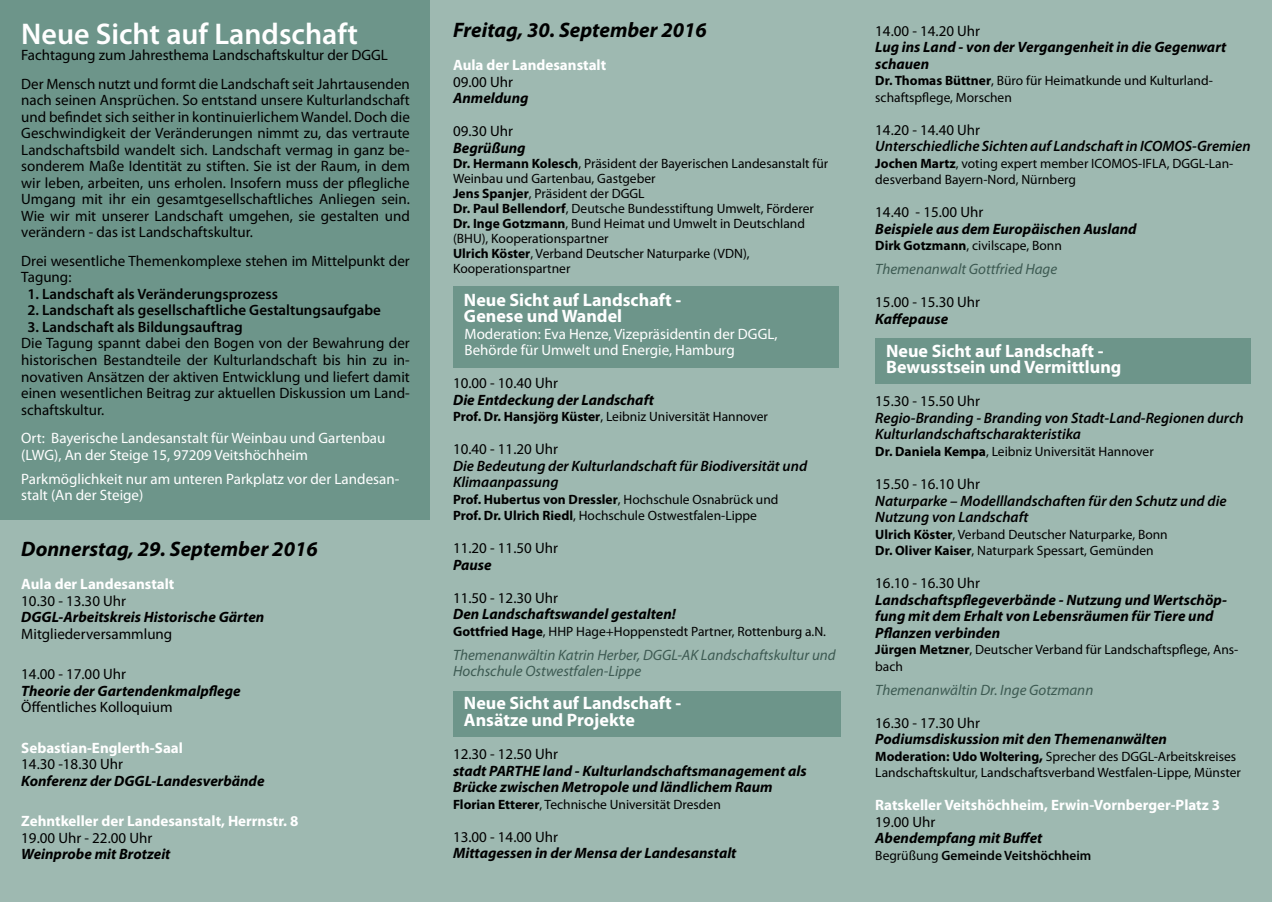
<style>
.page{position:relative;width:1272px;height:902px;background:#fff}
.page>*{position:absolute;margin:0;border:0;box-sizing:border-box;transform-origin:0 0}
.t1{font:600 30px "Myriad Pro";color:#fff}
.t2{font:italic 700 21px "Myriad Pro";color:#000}
.t3{font:700 18px "Myriad Pro";color:#fff}
.t4{font:15px/16.5px "Myriad Pro";color:#000;text-align:justify}
.t5{font:italic 700 15px/16.5px "Myriad Pro";color:#000}
.t6{font:italic 600 15px/16.5px "Myriad Pro";color:#000}
.t7{font:15px/16.5px "Myriad Pro";color:#fff}
.t8{font:700 15px "Myriad Pro";color:#fff}
.t9{font:italic 15px/16.5px "Myriad Pro";color:#3d5a52}
.t10{font:600 15px "Myriad Pro";color:#000}
.t11{font:13.5px/16.5px "Myriad Pro";color:#000}
.t12{font:700 13.5px "Myriad Pro";color:#000}
.t13{font:600 13.5px "Myriad Pro";color:#000}
.s1{font-weight:700}
.s2{font-weight:400}
.s3{font-weight:700;font-size:15px}
</style>
<div class="page">
<div style="left:0;top:496px;width:429px;height:405px;background:#9eb9b1"></div>
<div style="left:429px;top:0;width:842px;height:901px;background:#9eb9b1"></div>
<div style="left:453px;top:286px;width:385px;height:81px;background:#6d958a"></div>
<div style="left:453px;top:691px;width:387px;height:45px;background:#6d958a"></div>
<div style="left:875px;top:338px;width:375px;height:46px;background:#6d958a"></div>
<div style="left:0;top:0;width:429px;height:519px;background:#6d958a"></div>
<p class="t1" style="left:21px;top:15px;width:338px">Neue Sicht auf Landschaft</p>
<p class="t4" style="left:21px;top:47px;width:368px">Fachtagung zum Jahresthema Landschaftskultur der DGGL</p>
<p class="t4" style="left:21px;top:75px;width:390px">Der Mensch nutzt und formt die Landschaft seit Jahrtausenden nach seinen Ansprüchen. So entstand unsere Kulturlandschaft und befindet sich seither in kontinuierlichem Wandel. Doch die Geschwindigkeit der Veränderungen nimmt zu, das vertraute Landschaftsbild wandelt sich. Landschaft vermag in ganz be&shy;sonderem Maße Identität zu stiften. Sie ist der Raum, in dem wir leben, arbeiten, uns erholen. Insofern muss der pflegliche Umgang mit ihr ein gesamtgesellschaftliches Anliegen sein.<br>Wie wir mit unserer Landschaft umgehen, sie gestalten und verändern - das ist Landschaftskultur.</p>
<p class="t4" style="left:21px;top:252px;width:390px">Drei wesentliche Themenkomplexe stehen im Mittelpunkt der<br>Tagung:</p>
<p class="t10" style="left:27px;top:284px;width:252px">1. Landschaft als Veränderungsprozess</p>
<p class="t10" style="left:27px;top:301px;width:355px">2. Landschaft als gesellschaftliche Gestaltungsaufgabe</p>
<p class="t10" style="left:27px;top:317px;width:217px">3. Landschaft als Bildungsauftrag</p>
<p class="t4" style="left:21px;top:335px;width:390px">Die Tagung spannt dabei den Bogen von der Bewahrung der historischen Bestandteile der Kulturlandschaft bis hin zu in&shy;novativen Ansätzen der aktiven Entwicklung und liefert damit einen wesentlichen Beitrag zur aktuellen Diskussion um Land&shy;schaftskultur.</p>
<p class="t7" style="left:21px;top:429px;width:366px">Ort: Bayerische Landesanstalt für Weinbau und Gartenbau (LWG), An der Steige 15, 97209 Veitshöchheim</p>
<p class="t7" style="left:21px;top:470px;width:379px">Parkmöglichkeit nur am unteren Parkplatz vor der Landesan&shy;stalt (An der Steige)</p>
<p class="t2" style="left:21px;top:535px;width:298px">Donnerstag, 29. September 2016</p>
<p class="t8" style="left:21px;top:574px;width:155px">Aula der Landesanstalt</p>
<p class="t4" style="left:21px;top:592px;width:106px">10.30 - 13.30 Uhr</p>
<p class="t5" style="left:21px;top:608px;width:244px">DGGL-Arbeitskreis Historische Gärten</p>
<p class="t4" style="left:21px;top:625px;width:153px">Mitgliederversammlung</p>
<p class="t4" style="left:21px;top:665px;width:106px">14.00 - 17.00 Uhr</p>
<p class="t5" style="left:21px;top:681px;width:221px">Theorie der Gartendenkmalpflege</p>
<p class="t4" style="left:21px;top:698px;width:153px">Öffentliches Kolloquium</p>
<p class="t8" style="left:21px;top:737px;width:163px">Sebastian-Englerth-Saal</p>
<p class="t4" style="left:21px;top:755px;width:103px">14.30 -18.30 Uhr</p>
<p class="t5" style="left:21px;top:771px;width:245px">Konferenz der DGGL-Landesverbände</p>
<p class="t8" style="left:21px;top:811px;width:279px">Zehntkeller der Landesanstalt, Herrnstr. 8</p>
<p class="t4" style="left:21px;top:829px;width:132px">19.00 Uhr - 22.00 Uhr</p>
<p class="t5" style="left:21px;top:845px;width:151px">Weinprobe mit Brotzeit</p>
<p class="t2" style="left:453px;top:16px;width:255px">Freitag, 30. September 2016</p>
<p class="t8" style="left:453px;top:55px;width:155px">Aula der Landesanstalt</p>
<p class="t4" style="left:453px;top:73px;width:61px">09.00 Uhr</p>
<p class="t5" style="left:453px;top:89px;width:77px">Anmeldung</p>
<p class="t4" style="left:453px;top:122px;width:61px">09.30 Uhr</p>
<p class="t5" style="left:453px;top:139px;width:74px">Begrüßung</p>
<p class="t11" style="left:453px;top:155px;width:377px;line-height:15px"><span class="s1">Dr. Hermann Kolesch</span>, Präsident der Bayerischen Landesanstalt für<br>Weinbau und Gartenbau, Gastgeber</p>
<p class="t11" style="left:453px;top:185px;width:193px"><span class="s1">Jens Spanjer</span>, Präsident der DGGL</p>
<p class="t11" style="left:453px;top:200px;width:362px"><span class="s1">Dr. Paul Bellendorf</span>, Deutsche Bundesstiftung Umwelt, Förderer</p>
<p class="t11" style="left:453px;top:215px;width:353px;line-height:15px"><span class="s1">Dr. Inge Gotzmann</span>, Bund Heimat und Umwelt in Deutschland (BHU), Kooperationspartner</p>
<p class="t11" style="left:453px;top:245px;width:298px"><span class="s1">Ulrich Köster</span>, Verband Deutscher Naturparke (VDN),</p>
<p class="t11" style="left:453px;top:260px;width:119px">Kooperationspartner</p>
<p class="t3" style="left:464px;top:288px;width:219px">Neue Sicht auf Landschaft -</p>
<p class="t3" style="left:464px;top:304px;width:160px">Genese und Wandel</p>
<p class="t7" style="left:464px;top:325px;width:314px">Moderation: Eva Henze, Vizepräsidentin der DGGL,</p>
<p class="t7" style="left:464px;top:341px;width:272px">Behörde für Umwelt und Energie, Hamburg</p>
<p class="t4" style="left:453px;top:374px;width:106px">10.00 - 10.40 Uhr</p>
<p class="t5" style="left:453px;top:391px;width:202px">Die Entdeckung der Landschaft</p>
<p class="t11" style="left:453px;top:408px;width:316px"><span class="s1">Prof. Dr. Hansjörg Küster</span>, Leibniz Universität Hannover</p>
<p class="t4" style="left:453px;top:440px;width:106px">10.40 - 11.20 Uhr</p>
<p class="t6" style="left:453px;top:457px;width:355px">Die Bedeutung der Kulturlandschaft für Biodiversität und<br>Klimaanpassung</p>
<p class="t12" style="left:453px;top:490px;width:327px">Prof. Hubertus von Dressler<span class="s2">, Hochschule Osnabrück und</span></p>
<p class="t11" style="left:453px;top:507px;width:305px"><span class="s1">Prof. Dr. Ulrich Riedl</span>, Hochschule Ostwestfalen-Lippe</p>
<p class="t4" style="left:453px;top:539px;width:106px">11.20 - 11.50 Uhr</p>
<p class="t5" style="left:453px;top:556px;width:40px">Pause</p>
<p class="t4" style="left:453px;top:589px;width:106px">11.50 - 12.30 Uhr</p>
<p class="t5" style="left:453px;top:605px;width:224px">Den Landschaftswandel gestalten!</p>
<p class="t11" style="left:453px;top:623px;width:374px"><span class="s1">Gottfried Hage</span>, HHP Hage+Hoppenstedt Partner, Rottenburg a.N.</p>
<p class="t9" style="left:453px;top:646px;width:384px">Themenanwältin Katrin Herber, DGGL-AK Landschaftskultur und<br>Hochschule Ostwestfalen-Lippe</p>
<p class="t3" style="left:464px;top:691px;width:219px">Neue Sicht auf Landschaft -</p>
<p class="t3" style="left:464px;top:708px;width:172px">Ansätze und Projekte</p>
<p class="t4" style="left:453px;top:745px;width:106px">12.30 - 12.50 Uhr</p>
<p class="t5" style="left:453px;top:761px;width:355px">stadt PARTHE land - Kulturlandschaftsmanagement als<br>Brücke zwischen Metropole und ländlichem Raum</p>
<p class="t11" style="left:453px;top:795px;width:269px"><span class="s1">Florian Etterer</span>, Technische Universität Dresden</p>
<p class="t4" style="left:453px;top:827px;width:106px">13.00 - 14.00 Uhr</p>
<p class="t5" style="left:453px;top:844px;width:285px">Mittagessen in der Mensa der Landesanstalt</p>
<p class="t4" style="left:875px;top:22px;width:106px">14.00 - 14.20 Uhr</p>
<p class="t5" style="left:875px;top:38px;width:353px">Lug ins Land - von der Vergangenheit in die Gegenwart schauen</p>
<p class="t11" style="left:875px;top:72px;width:339px"><span class="s1">Dr. Thomas Büttner</span>, Büro für Heimatkunde und Kulturland&shy;schaftspflege, Morschen</p>
<p class="t4" style="left:875px;top:121px;width:106px">14.20 - 14.40 Uhr</p>
<p class="t6" style="left:875px;top:138px;width:377px">Unterschiedliche Sichten auf Landschaft in ICOMOS-Gremien</p>
<p class="t11" style="left:875px;top:155px;width:359px"><span class="s1">Jochen Martz</span>, voting expert member ICOMOS-IFLA, DGGL-Lan&shy;desverband Bayern-Nord, Nürnberg</p>
<p class="t4" style="left:875px;top:204px;width:110px">14.40 - 15.00 Uhr</p>
<p class="t5" style="left:875px;top:220px;width:263px">Beispiele aus dem Europäischen Ausland</p>
<p class="t11" style="left:875px;top:237px;width:188px"><span class="s1">Dirk Gotzmann</span>, civilscape, Bonn</p>
<p class="t9" style="left:875px;top:261px;width:183px">Themenanwalt Gottfried Hage</p>
<p class="t4" style="left:875px;top:294px;width:106px">15.00 - 15.30 Uhr</p>
<p class="t5" style="left:875px;top:310px;width:74px">Kaffepause</p>
<p class="t3" style="left:886px;top:339px;width:219px">Neue Sicht auf Landschaft -</p>
<p class="t3" style="left:886px;top:355px;width:237px">Bewusstsein und Vermittlung</p>
<p class="t4" style="left:875px;top:393px;width:106px">15.30 - 15.50 Uhr</p>
<p class="t6" style="left:875px;top:409px;width:370px">Regio-Branding - Branding von Stadt-Land-Regionen durch<br>Kulturlandschaftscharakteristika</p>
<p class="t11" style="left:875px;top:443px;width:280px"><span class="s1">Dr. Daniela Kempa</span>, Leibniz Universität Hannover</p>
<p class="t4" style="left:875px;top:475px;width:106px">15.50 - 16.10 Uhr</p>
<p class="t6" style="left:875px;top:492px;width:353px">Naturparke – Modelllandschaften für den Schutz und die<br>Nutzung von Landschaft</p>
<p class="t11" style="left:875px;top:525px;width:294px"><span class="s1">Ulrich Köster</span>, Verband Deutscher Naturparke, Bonn</p>
<p class="t11" style="left:875px;top:542px;width:280px"><span class="s1">Dr. Oliver Kaiser</span>, Naturpark Spessart, Gemünden</p>
<p class="t4" style="left:875px;top:574px;width:106px">16.10 - 16.30 Uhr</p>
<p class="t5" style="left:875px;top:590px;width:353px">Landschaftspflegeverbände - Nutzung und Wertschöp&shy;fung mit dem Erhalt von Lebensräumen für Tiere und<br>Pflanzen verbinden</p>
<p class="t11" style="left:875px;top:641px;width:364px"><span class="s1">Jürgen Metzner</span>, Deutscher Verband für Landschaftspflege, Ans&shy;bach</p>
<p class="t9" style="left:875px;top:681px;width:219px">Themenanwältin Dr. Inge Gotzmann</p>
<p class="t4" style="left:875px;top:714px;width:106px">16.30 - 17.30 Uhr</p>
<p class="t5" style="left:875px;top:730px;width:293px">Podiumsdiskussion mit den Themenanwälten</p>
<p class="t11" style="left:875px;top:747px;width:367px"><span class="s1">Moderation: Udo Woltering</span><span class="s3">,</span> Sprecher des DGGL-Arbeitskreises<br>Landschaftskultur, Landschaftsverband Westfalen-Lippe, Münster</p>
<p class="t8" style="left:875px;top:795px;width:346px">Ratskeller Veitshöchheim, Erwin-Vornberger-Platz 3</p>
<p class="t4" style="left:875px;top:813px;width:61px">19.00 Uhr</p>
<p class="t5" style="left:875px;top:829px;width:169px">Abendempfang mit Buffet</p>
<p class="t13" style="left:875px;top:846px;width:218px"><span class="s2">Begrüßung</span> Gemeinde Veitshöchheim</p>
</div>
